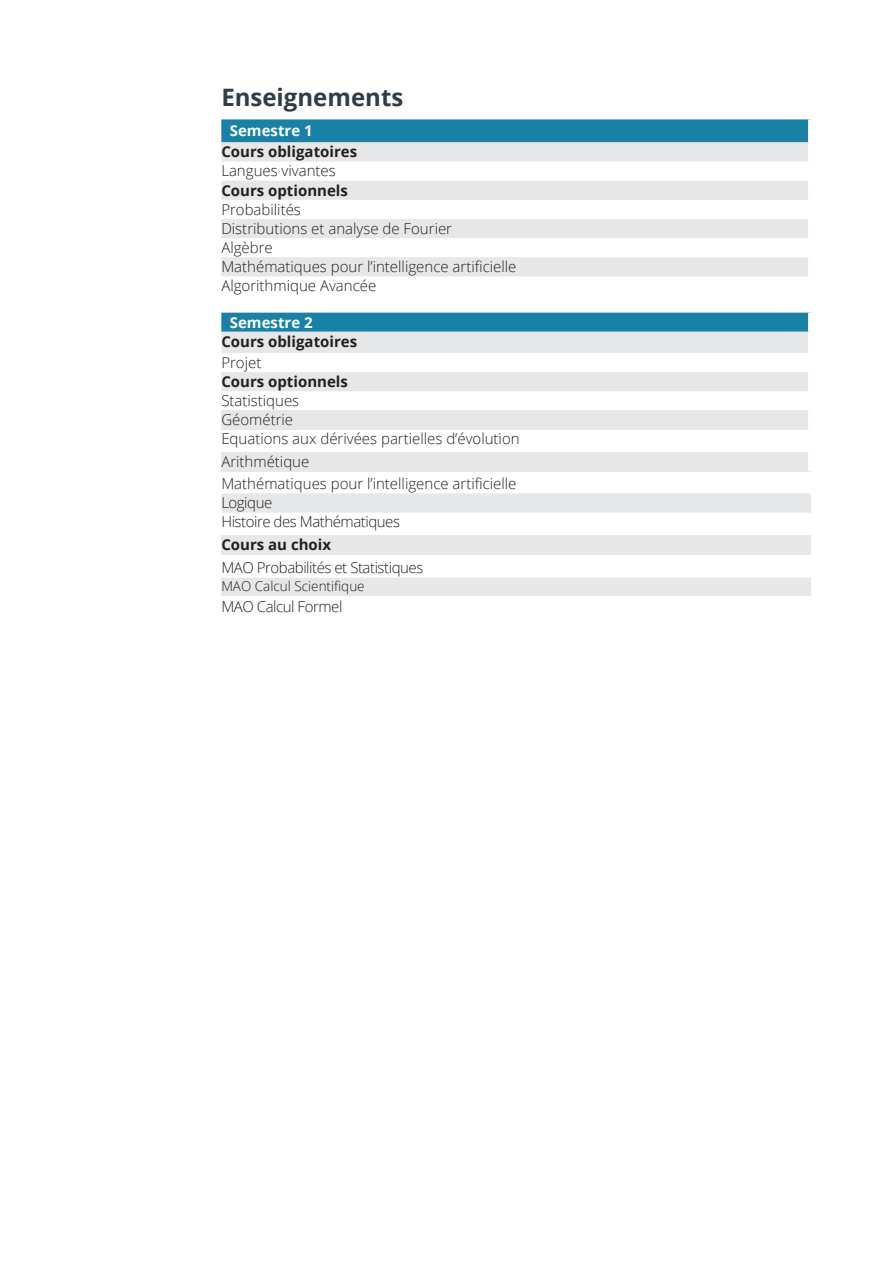
<style>
.page{position:relative;width:893px;height:1263px;background:#fff}
.page>*{position:absolute;margin:0;border:0;box-sizing:border-box;transform-origin:0 0}
.inter{font:700 24px "Open Sans";color:#303d47}
.tableau_texte{font:300 15px "Open Sans";color:#231f20}
.tableau_texte-2{font:700 15px "Open Sans";color:#231f20}
.tableau_texte-3{font:300 15px "Open Sans";letter-spacing:-.03em;color:#231f20}
.tableau_texte-4{font:700 15px "Open Sans";color:#fff}
.tableau_texte-5{font:300 13.5px "Open Sans";color:#231f20}
</style>
<div class="page">
<div style="left:221px;top:119px;width:587px;height:23px;background:#1881a6"></div>
<svg style="left:221px;top:142px;width:590px;height:454px"></svg>
<div style="left:221px;top:410px;width:590px;height:20px;background:#e6e7e9"></div>
<div style="left:808px;top:142px;width:6px;height:20px;background:#fff"></div>
<div style="left:808px;top:162px;width:6px;height:19px;background:#fff"></div>
<div style="left:808px;top:181px;width:6px;height:19px;background:#fff"></div>
<div style="left:808px;top:200px;width:6px;height:19px;background:#fff"></div>
<div style="left:808px;top:219px;width:6px;height:19px;background:#fff"></div>
<div style="left:808px;top:238px;width:6px;height:19px;background:#fff"></div>
<div style="left:808px;top:257px;width:6px;height:19px;background:#fff"></div>
<div style="left:808px;top:276px;width:6px;height:19px;background:#fff"></div>
<div style="left:808px;top:313px;width:6px;height:19px;background:#fff"></div>
<div style="left:808px;top:332px;width:6px;height:21px;background:#fff"></div>
<div style="left:808px;top:353px;width:6px;height:19px;background:#fff"></div>
<div style="left:808px;top:372px;width:6px;height:19px;background:#fff"></div>
<div style="left:808px;top:391px;width:6px;height:19px;background:#fff"></div>
<div style="left:808px;top:410px;width:6px;height:20px;background:#fff"></div>
<div style="left:808px;top:430px;width:6px;height:19px;background:#fff"></div>
<div style="left:808px;top:449px;width:6px;height:44px;background:#fff"></div>
<div style="left:221px;top:452px;width:590px;height:19px;background:#e6e7e9"></div>
<div style="left:808px;top:452px;width:6px;height:19px;background:#fff"></div>
<div style="left:221px;top:535px;width:590px;height:19px;background:#e6e7e9"></div>
<p class="inter" style="left:221px;top:80px;width:184px">Enseignements</p>
<p class="tableau_texte-4" style="left:230px;top:120px;width:84px">Semestre 1</p>
<p class="tableau_texte-2" style="left:221px;top:141px;width:137px">Cours obligatoires</p>
<p class="tableau_texte" style="left:221px;top:161px;width:116px">Langues vivantes</p>
<p class="tableau_texte-2" style="left:221px;top:180px;width:128px">Cours optionnels</p>
<p class="tableau_texte" style="left:221px;top:199px;width:81px">Probabilités</p>
<p class="tableau_texte" style="left:221px;top:218px;width:232px">Distributions et analyse de Fourier</p>
<p class="tableau_texte" style="left:221px;top:237px;width:53px">Algèbre</p>
<p class="tableau_texte" style="left:221px;top:256px;width:297px">Mathématiques pour l’intelligence artificielle</p>
<p class="tableau_texte" style="left:221px;top:276px;width:156px">Algorithmique Avancée</p>
<p class="tableau_texte-4" style="left:230px;top:311px;width:84px">Semestre 2</p>
<p class="tableau_texte-2" style="left:221px;top:331px;width:137px">Cours obligatoires</p>
<p class="tableau_texte" style="left:221px;top:352px;width:42px">Projet</p>
<p class="tableau_texte-2" style="left:221px;top:371px;width:128px">Cours optionnels</p>
<p class="tableau_texte" style="left:221px;top:390px;width:79px">Statistiques</p>
<p class="tableau_texte" style="left:221px;top:410px;width:73px">Géométrie</p>
<p class="tableau_texte" style="left:221px;top:429px;width:300px">Equations aux dérivées partielles d’évolution</p>
<p class="tableau_texte" style="left:221px;top:451px;width:90px">Arithmétique</p>
<p class="tableau_texte" style="left:221px;top:473px;width:297px">Mathématiques pour l’intelligence artificielle</p>
<p class="tableau_texte-3" style="left:221px;top:493px;width:53px">Logique</p>
<p class="tableau_texte-3" style="left:221px;top:512px;width:180px">Histoire des Mathématiques</p>
<p class="tableau_texte-2" style="left:221px;top:534px;width:111px">Cours au choix</p>
<p class="tableau_texte-3" style="left:221px;top:558px;width:204px">MAO Probabilités et Statistiques</p>
<p class="tableau_texte-5" style="left:221px;top:577px;width:145px">MAO Calcul Scientifique</p>
<p class="tableau_texte-3" style="left:221px;top:596px;width:123px">MAO Calcul Formel</p>
</div>
